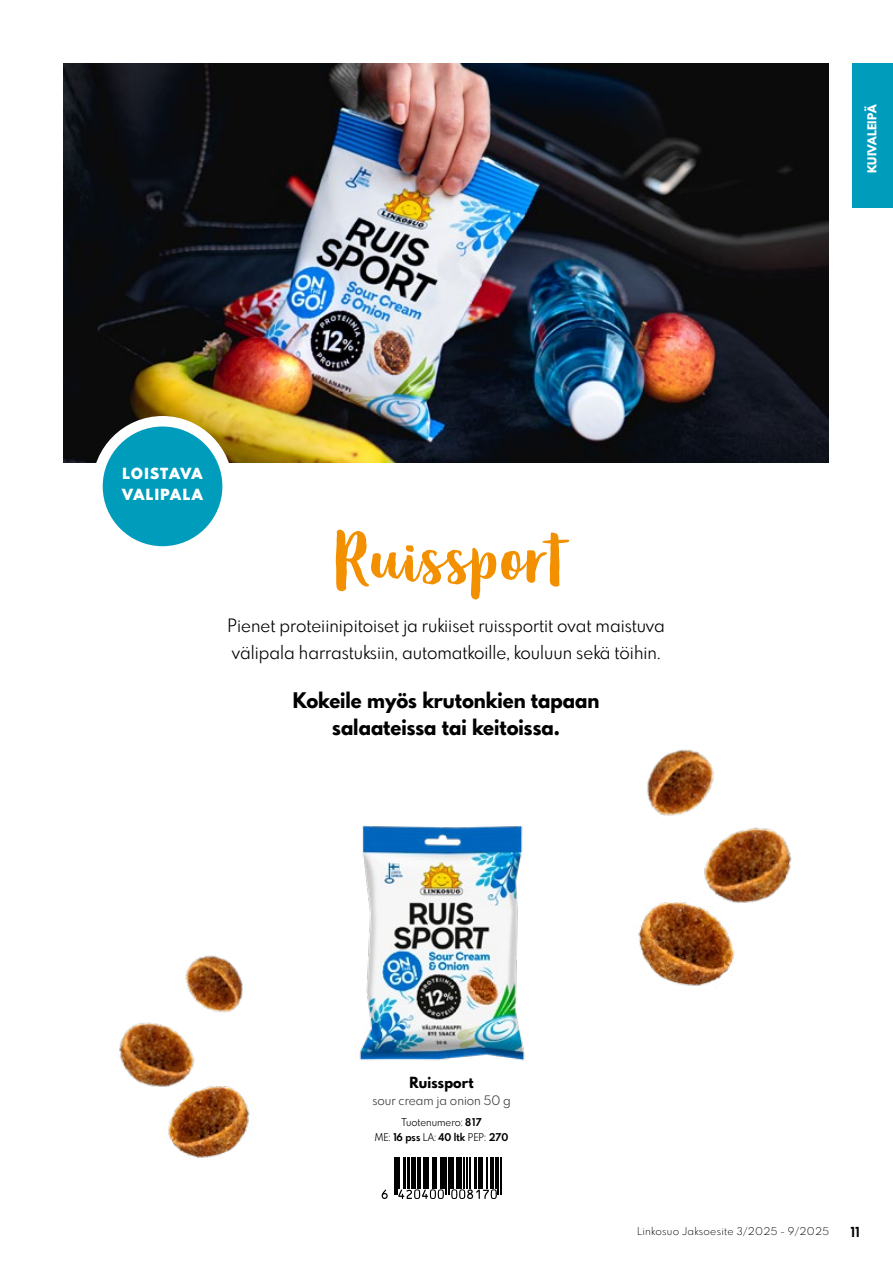
<style>
.page{position:relative;width:893px;height:1263px;background:#fff}
.page>*{position:absolute;margin:0;border:0;box-sizing:border-box;transform-origin:0 0}
.t1{font:75px "Organika Script";letter-spacing:.02em;color:#f39000}
.t2{font:800 21px/27px "Spartan MB";color:#000;text-align:center;scale:.95 1}
.t3{font:18px/27px "Spartan MB";color:#000;scale:.95 1}
.t4{font:900 15px/20.5px "Spartan MB";letter-spacing:.1em;color:#fff}
.t5{font:800 15px "Spartan MB";letter-spacing:.01em;color:#000;scale:.95 1}
.t6{font:700 13.5px "Spartan MB";color:#000}
.t7{font:12.75px "Spartan MB";color:#3b3b3a;scale:.95 1}
.t8{font:800 12px "Spartan MB";letter-spacing:.02em;color:#fff}
.t9{font:10.5px/15px "Spartan MB";color:#000;text-align:center;scale:.95 1}
.t10{font:300 10.5px "Spartan MB";letter-spacing:.03em;color:#000}
.s1{font-weight:700}
</style>
<div class="page">
<img style="left:359px;top:825px;width:166px;height:236px">
<hr style="left:394px;top:1157px;width:1px;height:37px;background:#000">
<hr style="left:396px;top:1157px;width:1px;height:37px;background:#000">
<hr style="left:399px;top:1157px;width:1px;height:31px;background:#000">
<hr style="left:403px;top:1157px;width:2px;height:31px;background:#000">
<hr style="left:407px;top:1157px;width:3px;height:31px;background:#000">
<hr style="left:411px;top:1157px;width:2px;height:31px;background:#000">
<hr style="left:414px;top:1157px;width:1px;height:31px;background:#000">
<hr style="left:418px;top:1157px;width:3px;height:31px;background:#000">
<hr style="left:423px;top:1157px;width:4px;height:31px;background:#000">
<hr style="left:428px;top:1157px;width:1px;height:31px;background:#000">
<hr style="left:432px;top:1157px;width:3px;height:31px;background:#000">
<hr style="left:436px;top:1157px;width:1px;height:31px;background:#000">
<hr style="left:440px;top:1157px;width:2px;height:31px;background:#000">
<hr style="left:444px;top:1157px;width:1px;height:31px;background:#000">
<hr style="left:446px;top:1157px;width:1px;height:37px;background:#000">
<hr style="left:448px;top:1157px;width:1px;height:37px;background:#000">
<hr style="left:450px;top:1157px;width:4px;height:31px;background:#000">
<hr style="left:456px;top:1157px;width:1px;height:31px;background:#000">
<hr style="left:458px;top:1157px;width:4px;height:31px;background:#000">
<hr style="left:464px;top:1157px;width:1px;height:31px;background:#000">
<hr style="left:466px;top:1157px;width:1px;height:31px;background:#000">
<hr style="left:470px;top:1157px;width:1px;height:31px;background:#000">
<hr style="left:474px;top:1157px;width:2px;height:31px;background:#000">
<hr style="left:479px;top:1157px;width:2px;height:31px;background:#000">
<hr style="left:482px;top:1157px;width:1px;height:31px;background:#000">
<hr style="left:486px;top:1157px;width:1px;height:31px;background:#000">
<hr style="left:490px;top:1157px;width:3px;height:31px;background:#000">
<hr style="left:495px;top:1157px;width:2px;height:31px;background:#000">
<hr style="left:498px;top:1157px;width:1px;height:37px;background:#000">
<hr style="left:500px;top:1157px;width:1px;height:37px;background:#000">
<svg style="left:382px;top:1189px;width:6px;height:10px"></svg>
<svg style="left:398px;top:1189px;width:46px;height:10px"></svg>
<svg style="left:451px;top:1189px;width:46px;height:10px"></svg>
<img style="left:638px;top:901px;width:97px;height:85px">
<img style="left:647px;top:749px;width:67px;height:67px">
<img style="left:696px;top:827px;width:96px;height:80px">
<img style="left:63px;top:63px;width:765px;height:399px">
<div style="left:97px;top:421px;width:131px;height:130px;background:#009cbc;border-radius:50%"></div>
<div style="left:92px;top:416px;width:141px;height:141px;border:10px solid #fff;border-radius:50%"></div>
<img style="left:168px;top:1086px;width:82px;height:72px">
<img style="left:185px;top:955px;width:58px;height:58px">
<img style="left:119px;top:1022px;width:81px;height:68px">
<div style="left:852px;top:63px;width:41px;height:145px;background:#009cbc"></div>
<p class="t4" style="left:122px;top:464px;width:82px">LOISTAVA<br>VÄLIPALA</p>
<h1 class="t1" style="left:331px;top:513px;width:232px">Ruissport</h1>
<p class="t3" style="left:227px;top:612px;width:462px">Pienet proteiinipitoiset ja rukiiset ruissportit ovat maistuva välipala harrastuksiin, automatkoille, kouluun sekä töihin.</p>
<p class="t2" style="left:293px;top:685px;width:324px">Kokeile myös krutonkien tapaan salaateissa tai keitoissa.</p>
<p class="t8" style="left:863px;top:173px;width:71px;rotate:-90deg">KUIVALEIPÄ</p>
<p class="t5" style="left:409px;top:1072px;width:69px">Ruissport</p>
<p class="t7" style="left:372px;top:1092px;width:147px">sour cream ja onion 50 g</p>
<p class="t9" style="left:375px;top:1115px;width:142px">Tuotenumero: <span class="s1">817<br></span>ME: <span class="s1">16 pss</span> LA: <span class="s1">40 ltk</span> PEP: <span class="s1">270</span></p>
<p class="t10" style="left:637px;top:1224px;width:194px">Linkosuo Jaksoesite 3/2025 - 9/2025</p>
<p class="t6" style="left:850px;top:1222px;width:11px">11</p>
</div>
